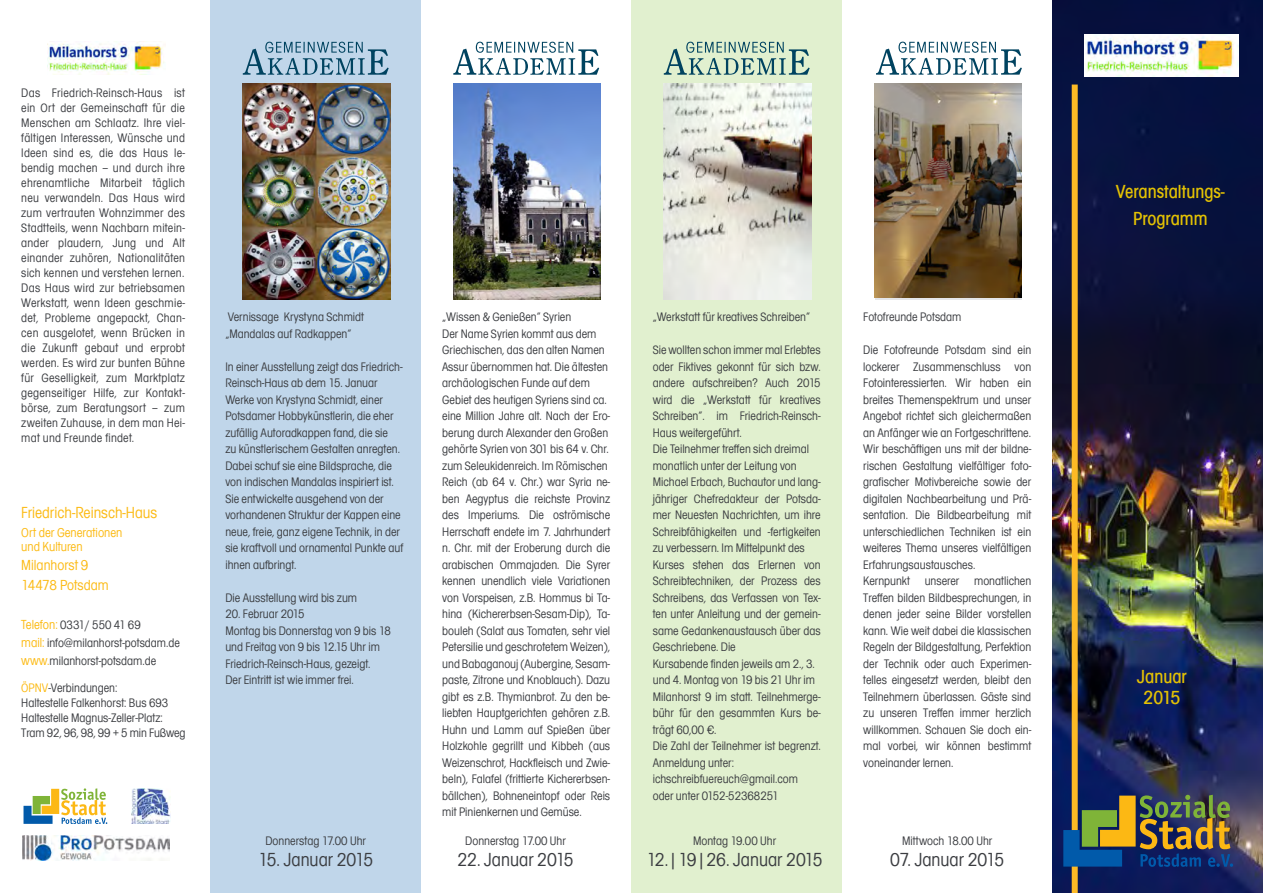
<style>
.page{position:relative;width:1263px;height:893px;background:#fff}
.page>*{position:absolute;margin:0;border:0;box-sizing:border-box;transform-origin:0 0}
.t1{font:19.5px "Avignon Cd";color:#3b3d41}
.t2{font:500 19.5px "Avignon Cd";color:#e4c203}
.t3{font:16.5px "Avignon Cd";color:#fcba13}
.t4{font:15px/19.5px "Avignon Cd";color:#fcba13}
.t5{font:13.5px/13.5px "Avignon Cd";color:#fcba13}
.t6{font:12.75px/16.5px "Avignon Cd";color:#3b3d41;text-align:justify}
.s1{font-size:13.5px;color:#fcba13}
.s2{color:#fcba13}
.s3{font-weight:500;color:#fff}
</style>
<div class="page">
<img style="left:1052px;top:0;width:211px;height:893px">
<div style="left:210px;top:0;width:211px;height:893px;background:#c0d6ea"></div>
<div style="left:631px;top:0;width:211px;height:893px;background:#e1f0cf"></div>
<svg style="left:243px;top:42px;width:146px;height:33px"></svg>
<svg style="left:453px;top:42px;width:146px;height:33px"></svg>
<svg style="left:664px;top:42px;width:146px;height:33px"></svg>
<svg style="left:876px;top:42px;width:146px;height:33px"></svg>
<div style="left:1072px;top:85px;width:6px;height:808px;background:#fdba25"></div>
<svg style="left:24px;top:788px;width:83px;height:36px"></svg>
<img style="left:23px;top:835px;width:147px;height:26px">
<img style="left:131px;top:788px;width:40px;height:35px">
<img style="left:48px;top:42px;width:116px;height:32px">
<img style="left:1084px;top:35px;width:154px;height:42px">
<svg style="left:1063px;top:795px;width:170px;height:72px;background:#556054"></svg>
<img style="left:875px;top:84px;width:147px;height:214px">
<img style="left:663px;top:84px;width:148px;height:215px">
<img style="left:454px;top:84px;width:147px;height:215px">
<img style="left:242px;top:84px;width:149px;height:216px">
<p class="t6" style="left:21px;top:85px;width:165px;line-height:15px">Das Friedrich-Reinsch-Haus ist ein Ort der Gemeinschaft für die Menschen am Schlaatz. Ihre viel&shy;fältigen Interessen, Wünsche und Ideen sind es, die das Haus le&shy;bendig machen – und durch ihre ehrenamtliche Mitarbeit täglich neu verwandeln. Das Haus wird zum vertrauten Wohnzimmer des Stadtteils, wenn Nachbarn mitein&shy;ander plaudern, Jung und Alt einander zuhören, Nationalitäten sich kennen und verstehen lernen.</p>
<p class="t6" style="left:21px;top:280px;width:165px;line-height:15px">Das Haus wird zur betriebsamen Werkstatt, wenn Ideen geschmie&shy;det, Probleme angepackt, Chan&shy;cen ausgelotet, wenn Brücken in die Zukunft gebaut und erprobt werden. Es wird zur bunten Bühne für Geselligkeit, zum Marktplatz gegenseitiger Hilfe, zur Kontakt&shy;börse, zum Beratungsort – zum zweiten Zuhause, in dem man Hei&shy;mat und Freunde findet.</p>
<p class="t3" style="left:21px;top:500px;width:138px">Friedrich-Reinsch-Haus</p>
<p class="t5" style="left:21px;top:525px;width:103px">Ort der Generationen und Kulturen</p>
<p class="t4" style="left:21px;top:554px;width:89px">Milanhorst 9<br>14478 Potsdam</p>
<p class="t6" style="left:21px;top:615px;width:160px;line-height:18px;text-align:left"><span class="s1">Telefon:</span> 0331/ 550 41 69<br><span class="s1">mail:</span> info@milanhorst-potsdam.de <span class="s1">www.</span>milanhorst-potsdam.de</p>
<p class="t6" style="left:21px;top:679px;width:166px;line-height:15px;text-align:left"><span class="s2">ÖPNV</span>-Verbindungen:<br>Haltestelle Falkenhorst: Bus 693<br>Haltestelle Magnus-Zeller-Platz:<br>Tram 92, 96, 98, 99 + 5 min Fußweg</p>
<p class="t6" style="left:228px;top:308px;width:138px">Vernissage Krystyna Schmidt</p>
<p class="t6" style="left:225px;top:324px;width:127px">„Mandalas auf Radkappen“</p>
<p class="t6" style="left:225px;top:357px;width:179px;text-align:left">In einer Ausstellung zeigt das Friedrich-Reinsch-Haus ab dem 15. Januar Werke von Krystyna Schmidt, einer Potsdamer Hobbykünstlerin, die eher zufällig Autoradkappen fand, die sie<br>zu künstlerischem Gestalten anregten.<br>Dabei schuf sie eine Bildsprache, die von indischen Mandalas inspiriert ist.<br>Sie entwickelte ausgehend von der vorhandenen Struktur der Kappen eine neue, freie, ganz eigene Technik, in der sie kraftvoll und ornamental Punkte auf ihnen aufbringt.</p>
<p class="t6" style="left:225px;top:588px;width:133px">Die Ausstellung wird bis zum</p>
<p class="t6" style="left:225px;top:605px;width:81px">20. Februar 2015</p>
<p class="t6" style="left:225px;top:621px;width:167px">Montag bis Donnerstag von 9 bis 18 und Freitag von 9 bis 12.15 Uhr im</p>
<p class="t6" style="left:225px;top:654px;width:146px">Friedrich-Reinsch-Haus, gezeigt.</p>
<p class="t6" style="left:225px;top:671px;width:130px">Der Eintritt ist wie immer frei.</p>
<p class="t6" style="left:265px;top:831px;width:102px">Donnerstag 17.00 Uhr</p>
<p class="t1" style="left:258px;top:845px;width:117px">15. Januar 2015</p>
<p class="t6" style="left:442px;top:308px;width:131px">„Wissen &amp; Genießen“ Syrien</p>
<p class="t6" style="left:442px;top:324px;width:156px">Der Name Syrien kommt aus dem</p>
<p class="t6" style="left:442px;top:341px;width:164px">Griechischen, das den alten Namen</p>
<p class="t6" style="left:442px;top:357px;width:167px">Assur übernommen hat. Die ältesten</p>
<p class="t6" style="left:442px;top:374px;width:149px">archäologischen Funde auf dem</p>
<p class="t6" style="left:442px;top:390px;width:166px">Gebiet des heutigen Syriens sind ca.</p>
<p class="t6" style="left:442px;top:407px;width:169px">eine Million Jahre alt. Nach der Ero&shy;berung durch Alexander den Großen</p>
<p class="t6" style="left:442px;top:440px;width:168px">gehörte Syrien von 301 bis 64 v. Chr.</p>
<p class="t6" style="left:442px;top:456px;width:167px">zum Seleukidenreich. Im Römischen</p>
<p class="t6" style="left:442px;top:473px;width:169px">Reich (ab 64 v. Chr.) war Syria ne&shy;ben Aegyptus die reichste Provinz des Imperiums. Die oströmische Herrschaft endete im 7. Jahrhundert n. Chr. mit der Eroberung durch die arabischen Ommajaden. Die Syrer kennen unendlich viele Variationen von Vorspeisen, z.B. Hommus bi Ta&shy;hina (Kichererbsen-Sesam-Dip), Ta&shy;bouleh (Salat aus Tomaten, sehr viel Petersilie und geschrotetem Weizen), und Babaganouj (Aubergine, Sesam&shy;paste, Zitrone und Knoblauch). Dazu gibt es z.B. Thymianbrot. Zu den be&shy;liebten Hauptgerichten gehören z.B.<br>Huhn und Lamm auf Spießen über Holzkohle gegrillt und Kibbeh (aus Weizenschrot, Hackfleisch und Zwie&shy;beln), Falafel (frittierte Kichererbsen&shy;bällchen), Bohneneintopf oder Reis mit Pinienkernen und Gemüse.</p>
<p class="t6" style="left:465px;top:831px;width:102px">Donnerstag 17.00 Uhr</p>
<p class="t1" style="left:457px;top:845px;width:118px">22. Januar 2015</p>
<p class="t6" style="left:653px;top:308px;width:159px">„Werkstatt für kreatives Schreiben“</p>
<p class="t6" style="left:653px;top:341px;width:169px">Sie wollten schon immer mal Erlebtes oder Fiktives gekonnt für sich bzw. andere aufschreiben? Auch 2015 wird die „Werkstatt für kreatives Schreiben“. im Friedrich-Reinsch-Haus weitergeführt.</p>
<p class="t6" style="left:653px;top:440px;width:158px">Die Teilnehmer treffen sich dreimal</p>
<p class="t6" style="left:653px;top:456px;width:145px">monatlich unter der Leitung von</p>
<p class="t6" style="left:653px;top:473px;width:169px">Michael Erbach, Buchautor und lang&shy;jähriger Chefredakteur der Potsda&shy;mer Neuesten Nachrichten, um ihre Schreibfähigkeiten und -fertigkeiten zu verbessern. Im Mittelpunkt des</p>
<p class="t6" style="left:653px;top:555px;width:169px">Kurses stehen das Erlernen von Schreibtechniken, der Prozess des Schreibens, das Verfassen von Tex&shy;ten unter Anleitung und der gemein&shy;same Gedankenaustausch über das Geschriebene. Die</p>
<p class="t6" style="left:653px;top:654px;width:164px">Kursabende finden jeweils am 2., 3.</p>
<p class="t6" style="left:653px;top:671px;width:164px">und 4. Montag von 19 bis 21 Uhr im</p>
<p class="t6" style="left:653px;top:687px;width:169px">Milanhorst 9 im statt. Teilnehmerge&shy;bühr für den gesammten Kurs be&shy;trägt 60,00 €.</p>
<p class="t6" style="left:653px;top:737px;width:169px">Die Zahl der Teilnehmer ist begrenzt.<br>Anmeldung unter:</p>
<p class="t6" style="left:653px;top:770px;width:147px">ichschreibfuereuch@gmail.com</p>
<p class="t6" style="left:653px;top:786px;width:127px">oder unter 0152-52368251</p>
<p class="t6" style="left:693px;top:831px;width:85px">Montag 19.00 Uhr</p>
<p class="t1" style="left:647px;top:845px;width:178px">12.|19|26. Januar 2015</p>
<p class="t6" style="left:863px;top:308px;width:100px">Fotofreunde Potsdam</p>
<p class="t6" style="left:863px;top:341px;width:169px">Die Fotofreunde Potsdam sind ein lockerer Zusammenschluss von Fotointeressierten. Wir haben ein breites Themenspektrum und unser Angebot richtet sich gleichermaßen an Anfänger wie an Fortgeschrittene.</p>
<p class="t6" style="left:863px;top:440px;width:169px">Wir beschäftigen uns mit der bildne&shy;rischen Gestaltung vielfältiger foto&shy;grafischer Motivbereiche sowie der digitalen Nachbearbeitung und Prä&shy;sentation. Die Bildbearbeitung mit unterschiedlichen Techniken ist ein weiteres Thema unseres vielfältigen Erfahrungsaustausches.</p>
<p class="t6" style="left:863px;top:572px;width:169px">Kernpunkt unserer monatlichen Treffen bilden Bildbesprechungen, in denen jeder seine Bilder vorstellen kann. Wie weit dabei die klassischen Regeln der Bildgestaltung, Perfektion der Technik oder auch Experimen&shy;telles eingesetzt werden, bleibt den Teilnehmern überlassen. Gäste sind zu unseren Treffen immer herzlich willkommen. Schauen Sie doch ein&shy;mal vorbei, wir können bestimmt voneinander lernen.<span class="s3">omepage:</span></p>
<p class="t6" style="left:902px;top:831px;width:92px">Mittwoch 18.00 Uhr</p>
<p class="t1" style="left:890px;top:845px;width:115px">07. Januar 2015</p>
<p class="t2" style="left:1116px;top:177px;width:111px">Veranstaltungs-</p>
<p class="t2" style="left:1133px;top:204px;width:76px">Programm</p>
<p class="t2" style="left:1137px;top:661px;width:51px">Januar</p>
<p class="t2" style="left:1144px;top:682px;width:38px">2015</p>
</div>
